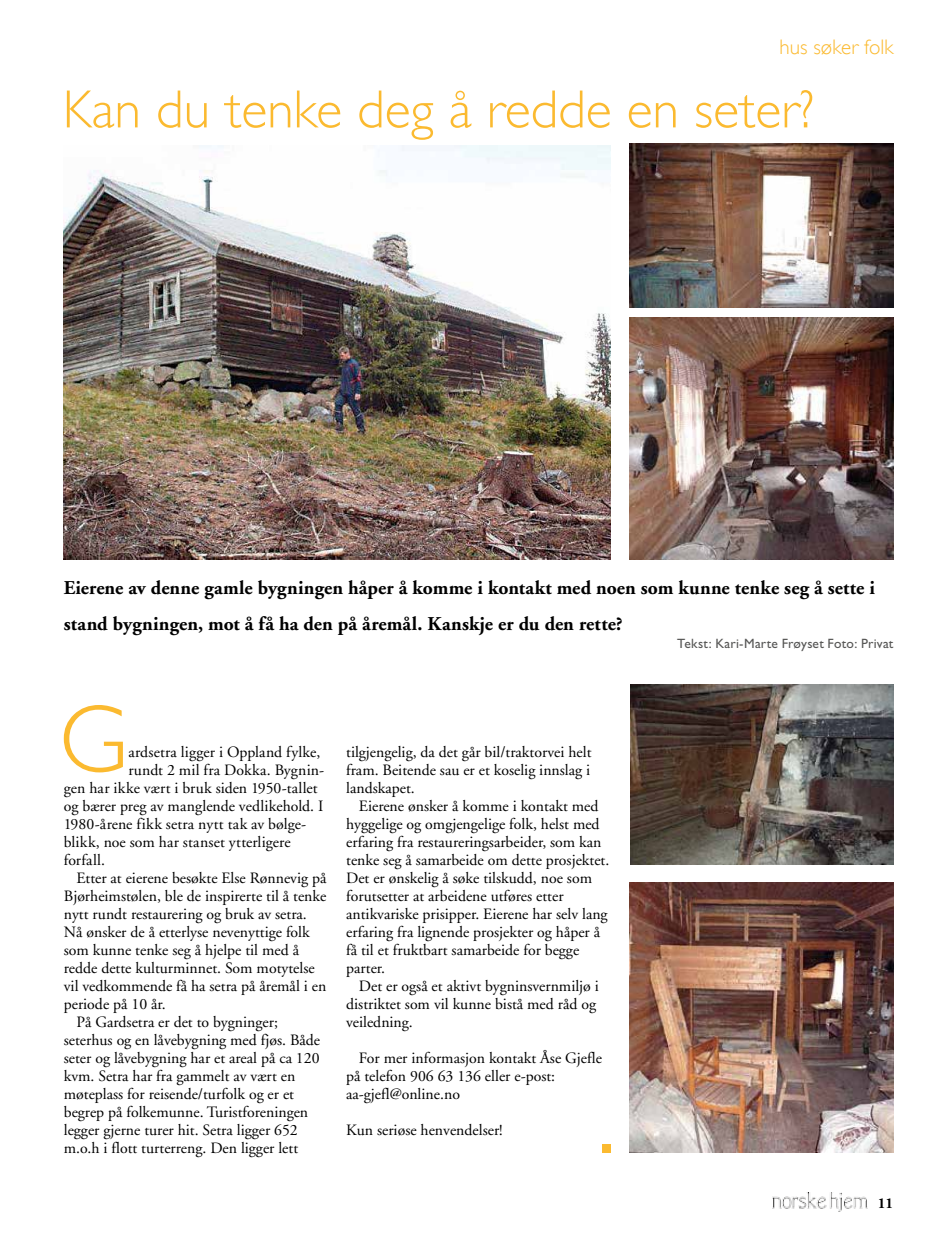
<style>
.page{position:relative;width:936px;height:1234px;background:#fff}
.page>*{position:absolute;margin:0;border:0;box-sizing:border-box;transform-origin:0 0}
.t1{font:300 96.3px "Gill Sans";color:#fbba30}
.t2{font:300 54px "Gill Sans";color:#fbba30}
.t3{font:300 21px "Gill Sans";color:#fbba30}
.t4{font:700 19.5px/36px "Adobe Garamond";letter-spacing:.005em;color:#000}
.t5{font:15.75px/18px "Adobe Garamond";color:#000}
.t6{font:700 15px "Adobe Garamond";color:#000}
.t7{font:13.5px "Gill Sans";letter-spacing:.015em;color:#575756}
</style>
<div class="page">
<img style="left:772px;top:1192px;width:95px;height:18px">
<img style="left:64px;top:146px;width:546px;height:413px">
<img style="left:629px;top:317px;width:264px;height:242px">
<img style="left:629px;top:882px;width:264px;height:270px">
<img style="left:630px;top:684px;width:263px;height:180px">
<img style="left:629px;top:143px;width:264px;height:165px">
<div style="left:602px;top:1143px;width:8px;height:9px;background:#fbba30"></div>
<h3 class="t3" style="left:779px;top:35px;width:115px">hus søker folk</h3>
<h2 class="t2" style="left:63px;top:78px;width:753px">Kan du tenke deg å redde en seter?</h2>
<p class="t4" style="left:64px;top:570px;width:812px">Eierene av denne gamle bygningen håper å komme i kontakt med noen som kunne tenke seg å sette i stand bygningen, mot å få ha den på åremål. Kanskje er du den rette?</p>
<p class="t7" style="left:677px;top:636px;width:218px">Tekst: Kari-Marte Frøyset Foto: Privat</p>
<h1 class="t1" style="left:59px;top:684px;width:71px">G</h1>
<p class="t5" style="left:128px;top:742px;width:194px">ardsetra ligger i Oppland fylke,</p>
<p class="t5" style="left:128px;top:760px;width:197px">rundt 2 mil fra Dokka. Bygnin-</p>
<p class="t5" style="left:64px;top:778px;width:255px">gen har ikke vært i bruk siden 1950-tallet</p>
<p class="t5" style="left:64px;top:796px;width:261px">og bærer preg av manglende vedlikehold. I</p>
<p class="t5" style="left:64px;top:814px;width:244px">1980-årene fikk setra nytt tak av bølge-</p>
<p class="t5" style="left:64px;top:832px;width:228px">blikk, noe som har stanset ytterligere</p>
<p class="t5" style="left:64px;top:850px;width:43px">forfall.</p>
<p class="t5" style="left:77px;top:868px;width:251px">Etter at eierene besøkte Else Rønnevig på</p>
<p class="t5" style="left:64px;top:886px;width:264px">Bjørheimstølen, ble de inspirerte til å tenke</p>
<p class="t5" style="left:64px;top:904px;width:244px">nytt rundt restaurering og bruk av setra.</p>
<p class="t5" style="left:64px;top:922px;width:247px">Nå ønsker de å etterlyse nevenyttige folk</p>
<p class="t5" style="left:64px;top:940px;width:237px">som kunne tenke seg å hjelpe til med å</p>
<p class="t5" style="left:64px;top:958px;width:252px">redde dette kulturminnet. Som motytelse</p>
<p class="t5" style="left:64px;top:976px;width:264px">vil vedkommende få ha setra på åremål i en</p>
<p class="t5" style="left:64px;top:994px;width:103px">periode på 10 år.</p>
<p class="t5" style="left:77px;top:1012px;width:203px">På Gardsetra er det to bygninger;</p>
<p class="t5" style="left:64px;top:1030px;width:258px">seterhus og en låvebygning med fjøs. Både</p>
<p class="t5" style="left:64px;top:1048px;width:257px">seter og låvebygning har et areal på ca 120</p>
<p class="t5" style="left:64px;top:1066px;width:233px">kvm. Setra har fra gammelt av vært en</p>
<p class="t5" style="left:64px;top:1084px;width:232px">møteplass for reisende/turfolk og er et</p>
<p class="t5" style="left:64px;top:1102px;width:246px">begrep på folkemunne. Turistforeningen</p>
<p class="t5" style="left:64px;top:1120px;width:235px">legger gjerne turer hit. Setra ligger 652</p>
<p class="t5" style="left:64px;top:1138px;width:236px">m.o.h i flott turterreng. Den ligger lett</p>
<p class="t5" style="left:346px;top:742px;width:247px;text-align:justify">tilgjengelig, da det går bil/traktorvei helt fram. Beitende sau er et koselig innslag i landskapet.</p>
<p class="t5" style="left:346px;top:796px;width:265px;text-indent:13px">Eierene ønsker å komme i kontakt med hyggelige og omgjengelige folk, helst med erfaring fra restaureringsarbeider, som kan tenke seg å samarbeide om dette prosjektet.<br>Det er ønskelig å søke tilskudd, noe som forutsetter at arbeidene utføres etter antikvariske prisipper. Eierene har selv lang erfaring fra lignende prosjekter og håper å få til et fruktbart samarbeide for begge parter.</p>
<p class="t5" style="left:346px;top:976px;width:254px;text-indent:13px">Det er også et aktivt bygninsvernmiljø i distriktet som vil kunne bistå med råd og veiledning.</p>
<p class="t5" style="left:346px;top:1049px;width:257px;text-indent:13px">For mer informasjon kontakt Åse Gjefle på telefon 906 63 136 eller e-post: aa-gjefl@online.no</p>
<p class="t5" style="left:346px;top:1121px;width:158px">Kun seriøse henvendelser!</p>
<p class="t6" style="left:877px;top:1194px;width:17px">11</p>
</div>
